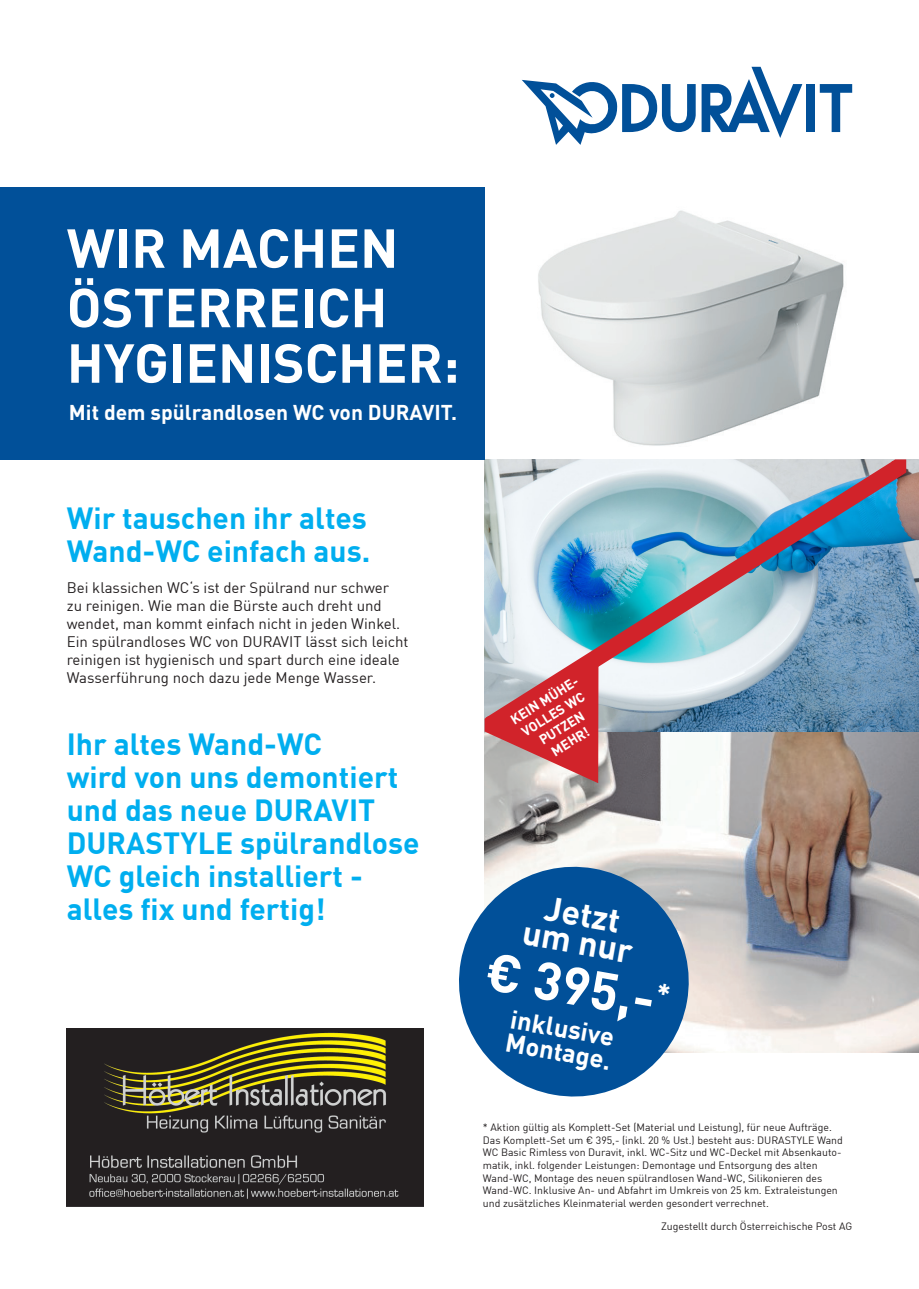
<style>
.page{position:relative;width:919px;height:1289px;background:#fff}
.page>*{position:absolute;margin:0;border:0;box-sizing:border-box;transform-origin:0 0}
.t1{font:700 54px/57.4px "DIN Offc Pro";color:#fff}
.t2{font:700 52.65px "DIN Offc Pro";color:#fff}
.t3{font:700 33.9px/27.8px "DIN Offc Pro";color:#fff;text-align:center}
.t4{font:700 30px/33px "DIN Offc Pro";color:#00aeef}
.t5{font:700 25.5px/23.7px "DIN Offc Pro";color:#fff}
.t6{font:700 21px "DIN Offc Pro";color:#fff}
.t7{font:15px/18px "DIN Offc Pro";color:#231f20}
.t8{font:700 13.5px/16.2px "DIN Offc Pro";color:#fff;text-align:center}
.t9{font:10.5px/12.6px "DIN Offc Pro";color:#231f20}
</style>
<div class="page">
<img style="left:538px;top:210px;width:306px;height:234px">
<img style="left:484px;top:748px;width:434px;height:304px">
<div style="left:0;top:187px;width:484px;height:272px;background:#015099"></div>
<img style="left:466px;top:444px;width:452px;height:304px">
<svg style="left:891px;top:459px;width:15px;height:16px"></svg>
<svg style="left:484px;top:658px;width:114px;height:125px;background:#cb696d"></svg>
<svg style="left:459px;top:857px;width:239px;height:240px;fill:#015099"></svg>
<img style="left:67px;top:1028px;width:356px;height:178px">
<svg style="left:701px;top:67px;width:101px;height:71px"></svg>
<div style="left:806px;top:84px;width:9px;height:48px;background:#015099"></div>
<svg style="left:819px;top:84px;width:33px;height:48px"></svg>
<svg style="left:522px;top:80px;width:173px;height:65px"></svg>
<p class="t1" style="left:67px;top:212px;width:394px">WIR MACHEN<br>ÖSTERREICH<br>HYGIENISCHER:</p>
<p class="t6" style="left:69px;top:395px;width:390px">Mit dem spülrandlosen WC von DURAVIT.</p>
<p class="t4" style="left:67px;top:498px;width:305px">Wir tauschen ihr altes<br>Wand-WC einfach aus.</p>
<p class="t7" style="left:67px;top:576px;width:343px">Bei klassichen WC‘s ist der Spülrand nur schwer<br>zu reinigen. Wie man die Bürste auch dreht und wendet, man kommt einfach nicht in jeden Winkel.<br>Ein spülrandloses WC von DURAVIT lässt sich leicht reinigen ist hygienisch und spart durch eine ideale Wasserführung noch dazu jede Menge Wasser.</p>
<p class="t4" style="left:67px;top:723px;width:354px">Ihr altes Wand-WC<br>wird von uns demontiert und das neue DURAVIT<br>DURASTYLE spülrandlose<br>WC gleich installiert - alles fix und fertig!</p>
<p class="t8" style="left:506px;top:712px;width:80px;rotate:-32deg">KEIN MÜHE-<br>VOLLES WC<br>PUTZEN<br>MEHR!</p>
<p class="t3" style="left:531px;top:886px;width:113px;rotate:10deg">Jetzt um nur</p>
<p class="t2" style="left:494px;top:927px;width:187px;rotate:10deg">€ 395,-<sup>*</sup></p>
<p class="t5" style="left:512px;top:1003px;width:108px;rotate:10deg">inklusive<br>Montage.</p>
<p class="t9" style="left:483px;top:1119px;width:350px">* Aktion gültig als Komplett-Set (Material und Leistung), für neue Aufträge.</p>
<p class="t9" style="left:483px;top:1132px;width:361px">Das Komplett-Set um € 395,- (inkl. 20 % Ust.) besteht aus: DURASTYLE Wand</p>
<p class="t9" style="left:483px;top:1145px;width:360px">WC Basic Rimless von Duravit, inkl. WC-Sitz und WC-Deckel mit Absenkauto&shy;matik, inkl. folgender Leistungen: Demontage und Entsorgung des alten</p>
<p class="t9" style="left:483px;top:1170px;width:356px">Wand-WC, Montage des neuen spülrandlosen Wand-WC, Silikonieren des<br>Wand-WC. Inklusive An- und Abfahrt im Umkreis von 25 km. Extraleistungen und zusätzliches Kleinmaterial werden gesondert verrechnet.</p>
<p class="t9" style="left:661px;top:1218px;width:192px">Zugestellt durch Österreichische Post AG</p>
</div>
